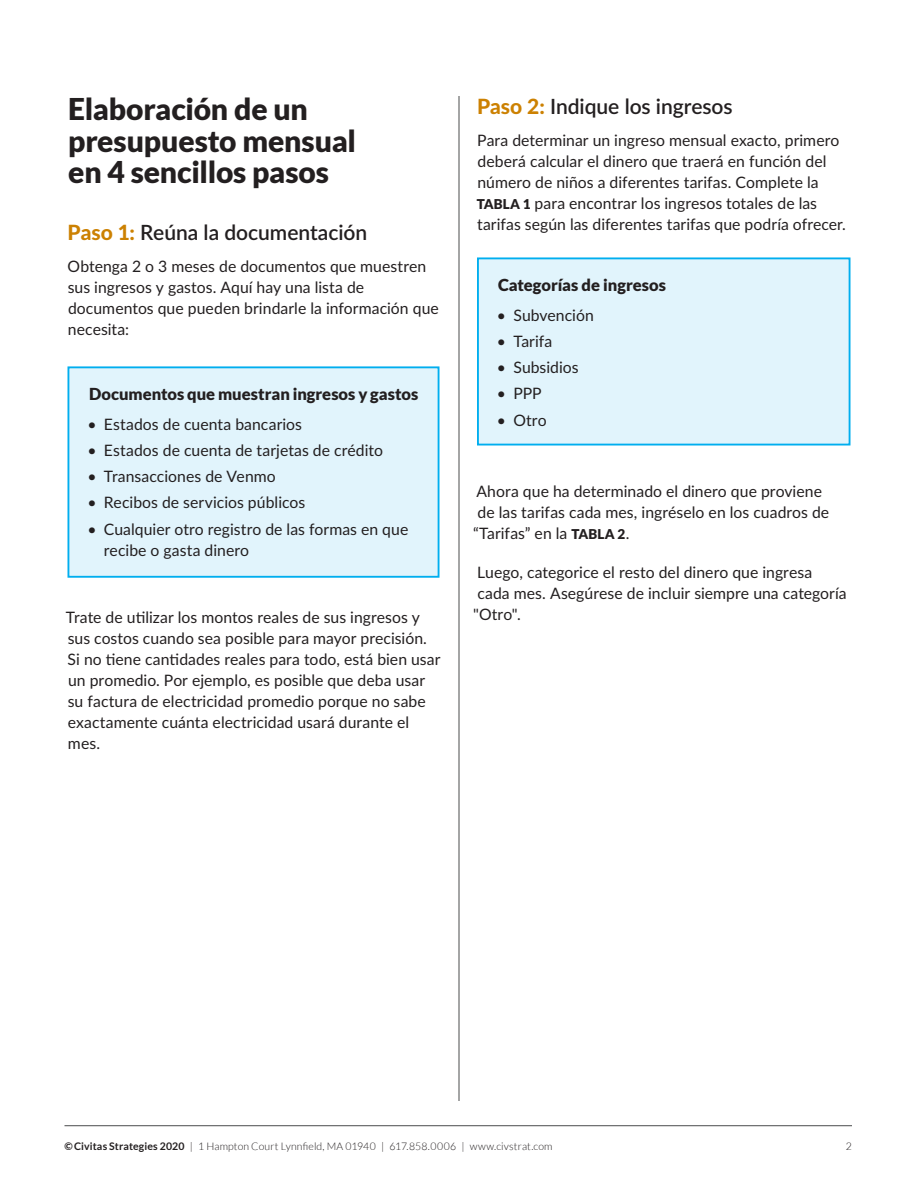
<style>
.page{position:relative;width:918px;height:1188px;background:#fff}
.page>*{position:absolute;margin:0;border:0;box-sizing:border-box;transform-origin:0 0}
.t1{font:900 30px/31.5px "Lato";letter-spacing:-.005em;color:#231f20}
.t2{font:600 21px "Lato";color:#231f20}
.t3{font:900 16.5px "Lato";color:#231f20}
.Body{font:15.75px/21px "Lato";letter-spacing:.005em;color:#231f20}
.t4{font:300 10.5px "Lato";letter-spacing:.015em;color:#231f20}
.s1{font-weight:800;color:#cc8102}
.s2{font-weight:900;font-size:13.5px}
.s3{font-weight:700}
</style>
<div class="page">
<hr style="left:64px;top:1125px;width:788px;height:1px;background:#4b4c4d">
<div style="left:478px;top:258px;width:372px;height:187px;background:#e1f4fc"></div>
<div style="left:477px;top:257px;width:373px;height:189px;border:2px solid #00aeef"></div>
<div style="left:68px;top:367px;width:371px;height:210px;background:#e1f4fc"></div>
<div style="left:68px;top:366px;width:372px;height:212px;border:2px solid #00aeef"></div>
<hr style="left:459px;top:96px;width:1px;height:1005px;background:#4b4c4d">
<h1 class="t1" style="left:68px;top:93px;width:290px">Elaboración de un presupuesto mensual en 4 sencillos pasos</h1>
<h2 class="t2" style="left:68px;top:217px;width:301px"><span class="s1">Paso 1:</span> Reúna la documentación</h2>
<p class="Body" style="left:68px;top:255px;width:373px">Obtenga 2 o 3 meses de documentos que muestren sus ingresos y gastos. Aquí hay una lista de documentos que pueden brindarle la información que necesita:</p>
<h4 class="t3" style="left:89px;top:384px;width:331px">Documentos que muestran ingresos y gastos</h4>
<p class="Body" style="left:87px;top:413px;width:216px">• Estados de cuenta bancarios</p>
<p class="Body" style="left:87px;top:439px;width:297px">• Estados de cuenta de tarjetas de crédito</p>
<p class="Body" style="left:87px;top:465px;width:190px">• Transacciones de Venmo</p>
<p class="Body" style="left:87px;top:491px;width:219px">• Recibos de servicios públicos</p>
<p class="Body" style="left:104px;top:518px;width:306px;text-indent:-16px">• Cualquier otro registro de las formas en que recibe o gasta dinero</p>
<p class="Body" style="left:66px;top:606px;width:376px">Trate de utilizar los montos reales de sus ingresos y sus costos cuando sea posible para mayor precisión.<br>Si no tiene cantidades reales para todo, está bien usar un promedio. Por ejemplo, es posible que deba usar su factura de electricidad promedio porque no sabe exactamente cuánta electricidad usará durante el mes.</p>
<h2 class="t2" style="left:477px;top:91px;width:257px"><span class="s1">Paso 2:</span> Indique los ingresos</h2>
<p class="Body" style="left:477px;top:129px;width:371px">Para determinar un ingreso mensual exacto, primero deberá calcular el dinero que traerá en función del número de niños a diferentes tarifas. Complete la <span class="s2">TABLA 1</span> para encontrar los ingresos totales de las tarifas según las diferentes tarifas que podría ofrecer.</p>
<h4 class="t3" style="left:498px;top:275px;width:170px">Categorías de ingresos</h4>
<p class="Body" style="left:497px;top:304px;width:98px">• Subvención</p>
<p class="Body" style="left:497px;top:330px;width:57px">• Tarifa</p>
<p class="Body" style="left:497px;top:356px;width:83px">• Subsidios</p>
<p class="Body" style="left:497px;top:382px;width:46px">• PPP</p>
<p class="Body" style="left:497px;top:409px;width:51px">• Otro</p>
<p class="Body" style="left:473px;top:480px;width:358px">Ahora que ha determinado el dinero que proviene de las tarifas cada mes, ingréselo en los cuadros de “Tarifas” en la <span class="s2">TABLA 2</span>.</p>
<p class="Body" style="left:473px;top:561px;width:375px">Luego, categorice el resto del dinero que ingresa<br>cada mes. Asegúrese de incluir siempre una categoría "Otro".</p>
<p class="t4" style="left:64px;top:1140px;width:490px"><span class="s3">©Civitas Strategies 2020</span> | 1 Hampton Court Lynnfield, MA 01940 | 617.858.0006 | www.civstrat.com</p>
<p class="t4" style="left:846px;top:1140px;width:8px">2</p>
</div>
